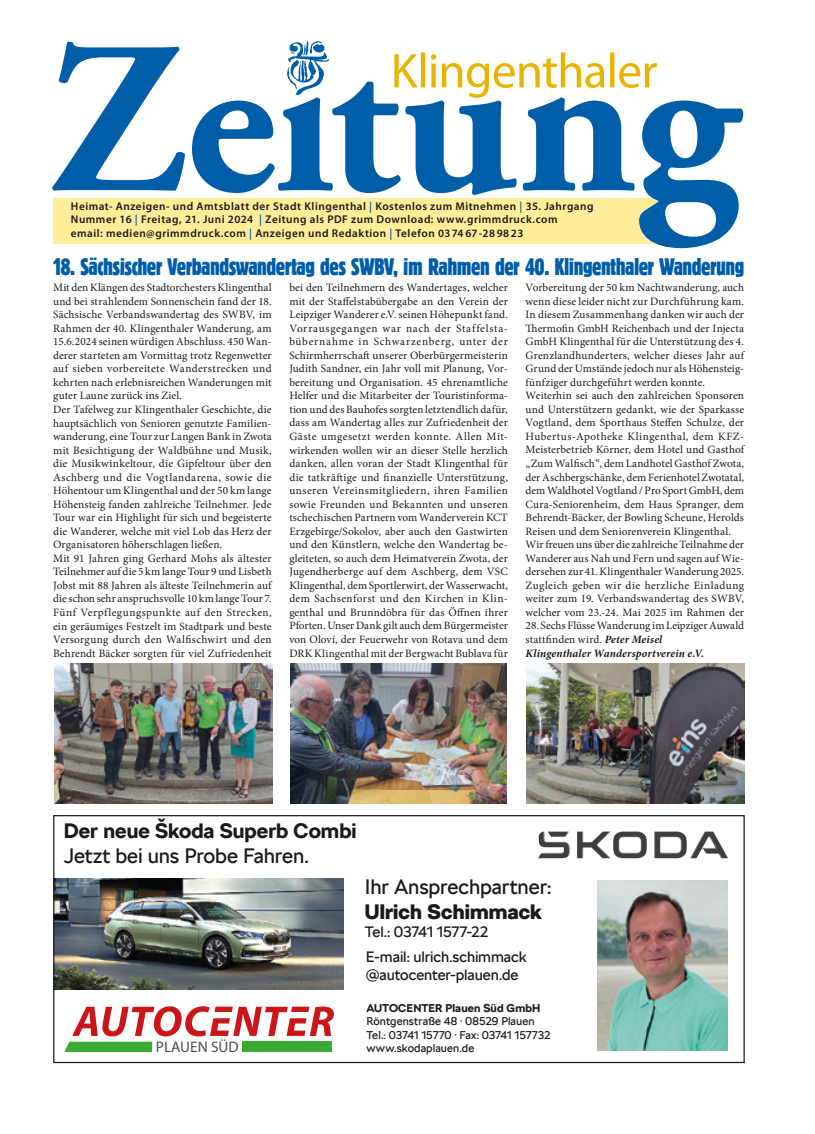
<style>
.page{position:relative;width:815px;height:1134px;background:#fff}
.page>*{position:absolute;margin:0;border:0;box-sizing:border-box;transform-origin:0 0}
.t1{font:24.88px "Block D Regu Extr Cond";letter-spacing:-.02em;color:#005da8}
.t2{font:20.75px "SKODA Next";letter-spacing:-.01em;color:#1b1a19}
.t3{font:700 20.75px "SKODA Next";color:#1b1a19}
.t4{font:900 20.75px "SKODA Next";letter-spacing:.005em;color:#1b1a19}
.t5{font:15.38px "Myriad Pro";color:#4e4d4e}
.t6{font:15px/24.9px "SKODA Next";letter-spacing:-.01em;color:#1b1a19}
.t7{font:11.25px/13.5px "Minion Pro";letter-spacing:.01em;color:#1b1a19}
.t8{font:600 11.25px/13.5px "Myriad Pro";letter-spacing:.045em;color:#1b1a19}
.t9{font:11.25px/13.5px "SKODA Next";letter-spacing:.005em;color:#1b1a19}
.t10{font:700 11.25px "SKODA Next";letter-spacing:.01em;color:#1b1a19}
.s1{color:#005da8}
.s2{font-weight:700;font-style:italic}
</style>
<div class="page">
<img style="left:55px;top:879px;width:289px;height:110px">
<svg style="left:52px;top:42px;width:691px;height:206px"></svg>
<svg style="left:281px;top:41px;width:376px;height:57px"></svg>
<div style="left:53px;top:815px;width:692px;height:248px;border:1px solid #1b1a19"></div>
<img style="left:690px;top:831px;width:38px;height:27px">
<img style="left:291px;top:663px;width:216px;height:140px">
<img style="left:54px;top:663px;width:219px;height:140px">
<img style="left:526px;top:663px;width:218px;height:140px">
<img style="left:597px;top:880px;width:131px;height:170px">
<svg style="left:72px;top:1006px;width:262px;height:30px"></svg>
<svg style="left:64px;top:1042px;width:88px;height:10px"></svg>
<div style="left:242px;top:1042px;width:89px;height:10px;background:#3baa35"></div>
<p class="t8" style="left:71px;top:199px;width:524px">Heimat- Anzeigen- und Amtsblatt der Stadt Klingenthal <span class="s1">|</span> Kostenlos zum Mitnehmen <span class="s1">|</span> 35. Jahrgang<br>Nummer 16 <span class="s1">|</span> Freitag, 21. Juni 2024 <span class="s1">|</span> Zeitung als PDF zum Download: www.grimmdruck.com<br>email: medien@grimmdruck.com <span class="s1">|</span> Anzeigen und Redaktion <span class="s1">|</span> Telefon 0374 67-289823</p>
<h1 class="t1" style="left:53px;top:254px;width:693px">18. Sächsischer Verbandswandertag des SWBV, im Rahmen der 40. Klingenthaler Wanderung</h1>
<p class="t7" style="left:53px;top:281px;width:220px">Mit den Klängen des Stadtorchesters Klingenthal und bei strahlendem Sonnenschein fand der 18.<br>Sächsische Verbandswandertag des SWBV, im Rahmen der 40. Klingenthaler Wanderung, am 15.6.2024 seinen würdigen Abschluss. 450 Wan&shy;derer starteten am Vormittag trotz Regenwetter auf sieben vorbereitete Wanderstrecken und kehrten nach erlebnisreichen Wanderungen mit guter Laune zurück ins Ziel.<br>Der Tafelweg zur Klingenthaler Geschichte, die hauptsächlich von Senioren genutzte Familien&shy;wanderung, eine Tour zur Langen Bank in Zwota mit Besichtigung der Waldbühne und Musik, die Musikwinkeltour, die Gipfeltour über den Aschberg und die Vogtlandarena, sowie die Höhentour um Klingenthal und der 50 km lange Höhensteig fanden zahlreiche Teilnehmer. Jede Tour war ein Highlight für sich und begeisterte die Wanderer, welche mit viel Lob das Herz der Organisatoren höherschlagen ließen.<br>Mit 91 Jahren ging Gerhard Mohs als ältester Teilnehmer auf die 5 km lange Tour 9 und Lisbeth Jobst mit 88 Jahren als älteste Teilnehmerin auf die schon sehr anspruchsvolle 10 km lange Tour 7.<br>Fünf Verpflegungspunkte auf den Strecken, ein geräumiges Festzelt im Stadtpark und beste Versorgung durch den Walfischwirt und den Behrendt Bäcker sorgten für viel Zufriedenheit</p>
<p class="t7" style="left:289px;top:281px;width:220px;text-align:justify">bei den Teilnehmern des Wandertages, welcher mit der Staffelstabübergabe an den Verein der Leipziger Wanderer e.V. seinen Höhepunkt fand.<br>Vorrausgegangen war nach der Staffelsta&shy;bübernahme in Schwarzenberg, unter der Schirmherrschaft unserer Oberbürgermeisterin Judith Sandner, ein Jahr voll mit Planung, Vor&shy;bereitung und Organisation. 45 ehrenamtliche Helfer und die Mitarbeiter der Touristinforma&shy;tion und des Bauhofes sorgten letztendlich dafür, dass am Wandertag alles zur Zufriedenheit der Gäste umgesetzt werden konnte. Allen Mit&shy;wirkenden wollen wir an dieser Stelle herzlich danken, allen voran der Stadt Klingenthal für die tatkräftige und finanzielle Unterstützung, unseren Vereinsmitgliedern, ihren Familien sowie Freunden und Bekannten und unseren tschechischen Partnern vom Wanderverein KCT Erzgebirge/Sokolov, aber auch den Gastwirten und den Künstlern, welche den Wandertag be&shy;gleiteten, so auch dem Heimatverein Zwota, der Jugendherberge auf dem Aschberg, dem VSC Klingenthal, dem Sportlerwirt, der Wasserwacht, dem Sachsenforst und den Kirchen in Klin&shy;genthal und Brunndöbra für das Öffnen ihrer Pforten. Unser Dank gilt auch dem Bürgermeister von Oloví, der Feuerwehr von Rotava und dem DRK Klingenthal mit der Bergwacht Bublava für</p>
<p class="t7" style="left:526px;top:281px;width:220px">Vorbereitung der 50 km Nachtwanderung, auch wenn diese leider nicht zur Durchführung kam.<br>In diesem Zusammenhang danken wir auch der Thermofin GmbH Reichenbach und der Injecta GmbH Klingenthal für die Unterstützung des 4.<br>Grenzlandhunderters, welcher dieses Jahr auf Grund der Umstände jedoch nur als Höhensteig&shy;fünfziger durchgeführt werden konnte.<br>Weiterhin sei auch den zahlreichen Sponsoren und Unterstützern gedankt, wie der Sparkasse Vogtland, dem Sporthaus Steffen Schulze, der Hubertus-Apotheke Klingenthal, dem KFZ-Meisterbetrieb Körner, dem Hotel und Gasthof „Zum Walfisch“, dem Landhotel Gasthof Zwota, der Aschbergschänke, dem Ferienhotel Zwotatal, dem Waldhotel Vogtland / Pro Sport GmbH, dem Cura-Seniorenheim, dem Haus Spranger, dem Behrendt-Bäcker, der Bowling Scheune, Herolds Reisen und dem Seniorenverein Klingenthal.<br>Wir freuen uns über die zahlreiche Teilnahme der Wanderer aus Nah und Fern und sagen auf Wie&shy;dersehen zur 41. Klingenthaler Wanderung 2025.<br>Zugleich geben wir die herzliche Einladung weiter zum 19. Verbandswandertag des SWBV, welcher vom 23.-24. Mai 2025 im Rahmen der</p>
<p class="t7" style="left:526px;top:619px;width:220px">28. Sechs Flüsse Wanderung im Leipziger Auwald stattfinden wird. <span class="s2">Peter Meisel<br>Klingenthaler Wandersportverein e.V.</span></p>
<h2 class="t3" style="left:64px;top:818px;width:294px">Der neue Škoda Superb Combi</h2>
<h2 class="t2" style="left:64px;top:844px;width:246px">Jetzt bei uns Probe Fahren.</h2>
<h3 class="t5" style="left:156px;top:1037px;width:84px">PLAUEN SÜD</h3>
<h2 class="t2" style="left:365px;top:874px;width:188px">Ihr Ansprechpartner:</h2>
<h2 class="t4" style="left:365px;top:899px;width:179px">Ulrich Schimmack</h2>
<h3 class="t6" style="left:365px;top:919px;width:163px">Tel.: 03741 1577-22<br>E-mail: ulrich.schimmack</h3>
<h3 class="t6" style="left:366px;top:962px;width:154px">@autocenter-plauen.de</h3>
<p class="t10" style="left:366px;top:1001px;width:176px">AUTOCENTER Plauen Süd GmbH</p>
<p class="t9" style="left:366px;top:1015px;width:186px">Röntgenstraße 48 · 08529 Plauen<br>Tel.: 03741 15770 · Fax: 03741 157732 www.skodaplauen.de</p>
</div>
